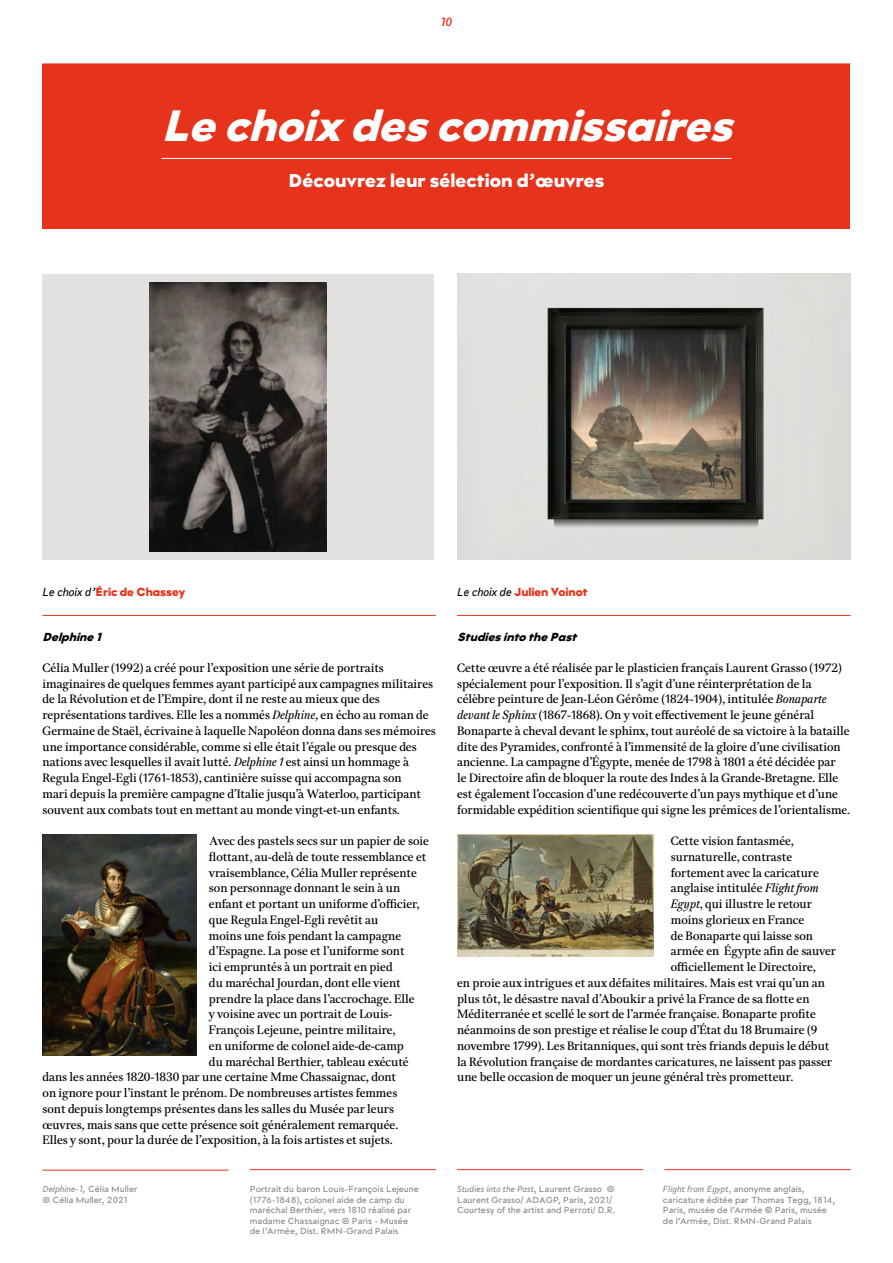
<style>
.page{position:relative;width:893px;height:1263px;background:#fff}
.page>*{position:absolute;margin:0;border:0;box-sizing:border-box;transform-origin:0 0}
.t1{font:italic 45px "Kelvin Md AI Sansnoir";color:#fff}
.t2{font:19.2px "Kelvin Md AI Sansnoir";color:#fff}
.t3{font:12px/15.8px "Kelvin Md AI Avecclair";color:#000}
.t4{font:12px "Kelvin Md AI Sansnoir";letter-spacing:-.01em;color:#e6331c}
.t5{font:italic 12px "Kelvin Md AI Sansnoir";color:#000}
.t6{font:12px "Kelvin Md AI Sansclairitalique";color:#e6331c}
.t7{font:9px/10.5px "Kelvin Md AI Sansclair";color:#878787}
.t8{font:9px "Kelvin Md AI Sansclairitalique";color:#878787}
.s1{font-family:"Kelvin Md AI Sansclairitalique";color:#000}
.s2{font-family:"Kelvin Md AI Avecclairitalique"}
.s3{font-family:"Kelvin Md AI Sansclair"}
.s4{font-family:"Kelvin Md AI Sansclairitalique"}
</style>
<div class="page">
<div style="left:43px;top:64px;width:807px;height:164px;background:#e6331c"></div>
<hr style="left:161px;top:158px;width:570px;height:1px;background:#fff">
<hr style="left:42px;top:615px;width:394px;height:1px;background:#e6331c">
<hr style="left:42px;top:1170px;width:187px;height:1px;background:#e6331c">
<hr style="left:250px;top:1169px;width:186px;height:1px;background:#e6331c">
<hr style="left:457px;top:615px;width:393px;height:1px;background:#e6331c">
<hr style="left:457px;top:1169px;width:186px;height:1px;background:#e6331c">
<hr style="left:664px;top:1169px;width:186px;height:1px;background:#e6331c">
<img style="left:457px;top:834px;width:197px;height:123px">
<img style="left:43px;top:834px;width:153px;height:221px">
<img style="left:457px;top:274px;width:393px;height:286px">
<div style="left:42px;top:274px;width:392px;height:286px;background:#e2e2e2"></div>
<img style="left:149px;top:282px;width:178px;height:269px">
<p class="t6" style="left:441px;top:16px;width:13px">10</p>
<h1 class="t1" style="left:161px;top:103px;width:585px">Le choix descommissaires</h1>
<h2 class="t2" style="left:289px;top:171px;width:317px">Découvrez leur sélection d’œuvres</h2>
<p class="t4" style="left:43px;top:586px;width:144px"><span class="s1">Le choix d’</span>Éric de Chassey</p>
<p class="t4" style="left:457px;top:586px;width:132px"><span class="s1">Le choix de</span> Julien Voinot</p>
<p class="t5" style="left:43px;top:630px;width:64px">Delphine 1</p>
<p class="t3" style="left:43px;top:660px;width:395px">Célia Muller (1992) a créé pour l’exposition une série de portraits imaginaires de quelques femmes ayant participé aux campagnes militaires de la Révolution et de l’Empire, dont il ne reste au mieux que des représentations tardives. Elle les a nommés <span class="s2">Delphine</span>, en écho au roman de Germaine de Staël, écrivaine à laquelle Napoléon donna dans ses mémoires une importance considérable, comme si elle était l’égale ou presque des nations avec lesquelles il avait lutté. <span class="s2">Delphine 1</span> est ainsi un hommage à Regula Engel-Egli (1761-1853), cantinière suisse qui accompagna son<br>mari depuis la première campagne d’Italie jusqu’à Waterloo, participant souvent aux combats tout en mettant au monde vingt-et-un enfants.</p>
<p class="t3" style="left:209px;top:833px;width:222px">Avec des pastels secs sur un papier de soie</p>
<p class="t3" style="left:209px;top:849px;width:219px">flottant, au-delà de toute ressemblance et</p>
<p class="t3" style="left:209px;top:865px;width:209px">vraisemblance, Célia Muller représente</p>
<p class="t3" style="left:209px;top:880px;width:193px">son personnage donnant le sein à un</p>
<p class="t3" style="left:209px;top:896px;width:212px">enfant et portant un uniforme d’officier,</p>
<p class="t3" style="left:209px;top:912px;width:171px">que Regula Engel-Egli revêtit au</p>
<p class="t3" style="left:209px;top:928px;width:194px">moins une fois pendant la campagne</p>
<p class="t3" style="left:209px;top:943px;width:197px">d’Espagne. La pose et l’uniforme sont</p>
<p class="t3" style="left:209px;top:959px;width:185px">ici empruntés à un portrait en pied</p>
<p class="t3" style="left:209px;top:975px;width:193px">du maréchal Jourdan, dont elle vient</p>
<p class="t3" style="left:209px;top:991px;width:207px">prendre la place dans l’accrochage. Elle</p>
<p class="t3" style="left:209px;top:1006px;width:185px">y voisine avec un portrait de Louis-</p>
<p class="t3" style="left:209px;top:1022px;width:188px">François Lejeune, peintre militaire,</p>
<p class="t3" style="left:209px;top:1038px;width:196px">en uniforme de colonel aide-de-camp</p>
<p class="t3" style="left:209px;top:1054px;width:201px">du maréchal Berthier, tableau exécuté</p>
<p class="t3" style="left:43px;top:1069px;width:355px">dans les années 1820-1830 par une certaine Mme Chassaignac, dont</p>
<p class="t3" style="left:43px;top:1085px;width:356px">on ignore pour l’instant le prénom. De nombreuses artistes femmes</p>
<p class="t3" style="left:43px;top:1101px;width:353px">sont depuis longtemps présentes dans les salles du Musée par leurs</p>
<p class="t3" style="left:43px;top:1117px;width:357px">œuvres, mais sans que cette présence soit généralement remarquée.</p>
<p class="t3" style="left:43px;top:1132px;width:352px">Elles y sont, pour la durée de l’exposition, à la fois artistes et sujets.</p>
<p class="t5" style="left:457px;top:630px;width:124px">Studiesinto the Past</p>
<p class="t3" style="left:457px;top:660px;width:395px">Cette œuvre a été réalisée par le plasticien français Laurent Grasso (1972) spécialement pour l’exposition. Il s’agit d’une réinterprétation de la célèbre peinture de Jean-Léon Gérôme (1824-1904), intitulée <span class="s2">Bonaparte devant le Sphinx</span> (1867-1868). On y voit effectivement le jeune général Bonaparte à cheval devant le sphinx, tout auréolé de sa victoire à la bataille dite des Pyramides, confronté à l’immensité de la gloire d’une civilisation ancienne. La campagne d’Égypte, menée de 1798 à 1801 a été décidée par<br>le Directoire afin de bloquer la route des Indes à la Grande-Bretagne. Elle est également l’occasion d’une redécouverte d’un pays mythique et d’une formidable expédition scientifique qui signe les prémices de l’orientalisme.</p>
<p class="t3" style="left:671px;top:833px;width:125px">Cette vision fantasmée,</p>
<p class="t3" style="left:671px;top:849px;width:123px">surnaturelle, contraste</p>
<p class="t3" style="left:671px;top:865px;width:150px">fortement avec la caricature</p>
<p class="t3" style="left:671px;top:880px;width:149px">anglaise intitulée <span class="s2">Flight from</span></p>
<p class="t3" style="left:671px;top:896px;width:143px"><span class="s2">Egypt</span>, qui illustre le retour</p>
<p class="t3" style="left:671px;top:912px;width:135px">moins glorieux en France</p>
<p class="t3" style="left:671px;top:928px;width:144px">de Bonaparte qui laisse son</p>
<p class="t3" style="left:671px;top:943px;width:167px">armée en Égypte afin de sauver</p>
<p class="t3" style="left:671px;top:959px;width:147px">officiellement le Directoire,</p>
<p class="t3" style="left:457px;top:975px;width:369px">en proie aux intrigues et aux défaites militaires. Mais est vrai qu’un an</p>
<p class="t3" style="left:457px;top:991px;width:354px">plus tôt, le désastre naval d’Aboukir a privé la France de sa flotte en</p>
<p class="t3" style="left:457px;top:1006px;width:360px">Méditerranée et scellé le sort de l’armée française. Bonaparte profite</p>
<p class="t3" style="left:457px;top:1022px;width:362px">néanmoins de son prestige et réalise le coup d’État du 18 Brumaire (9</p>
<p class="t3" style="left:457px;top:1038px;width:374px">novembre 1799). Les Britanniques, qui sont très friands depuis le début</p>
<p class="t3" style="left:457px;top:1054px;width:376px">la Révolution française de mordantes caricatures, ne laissent pas passer</p>
<p class="t3" style="left:457px;top:1069px;width:338px">une belle occasion de moquer un jeune général très prometteur.</p>
<p class="t8" style="left:43px;top:1184px;width:97px">Delphine-1, <span class="s3">Célia Muller</span></p>
<p class="t7" style="left:43px;top:1194px;width:86px">© Célia Muller, 2021</p>
<p class="t8" style="left:457px;top:1184px;width:159px">Studies into the Past<span class="s3">, Laurent Grasso ©</span></p>
<p class="t7" style="left:457px;top:1194px;width:160px">Laurent Grasso/ ADAGP, Paris, 2021/<br>Courtesy of the artist and Perroti/ D.R.</p>
<p class="t7" style="left:250px;top:1184px;width:171px">Portrait du baron Louis-François Lejeune (1776-1848), colonel aide de camp du maréchal Berthier, vers 1810 réalisé par madame Chassaignac © Paris - Musée de l’Armée, Dist. RMN-Grand Palais</p>
<p class="t7" style="left:663px;top:1184px;width:174px"><span class="s4">Flight from Egypt</span>, anonyme anglais, caricature éditée par Thomas Tegg, 1814, Paris, musée de l’Armée © Paris, musée de l’Armée, Dist. RMN-Grand Palais</p>
</div>
